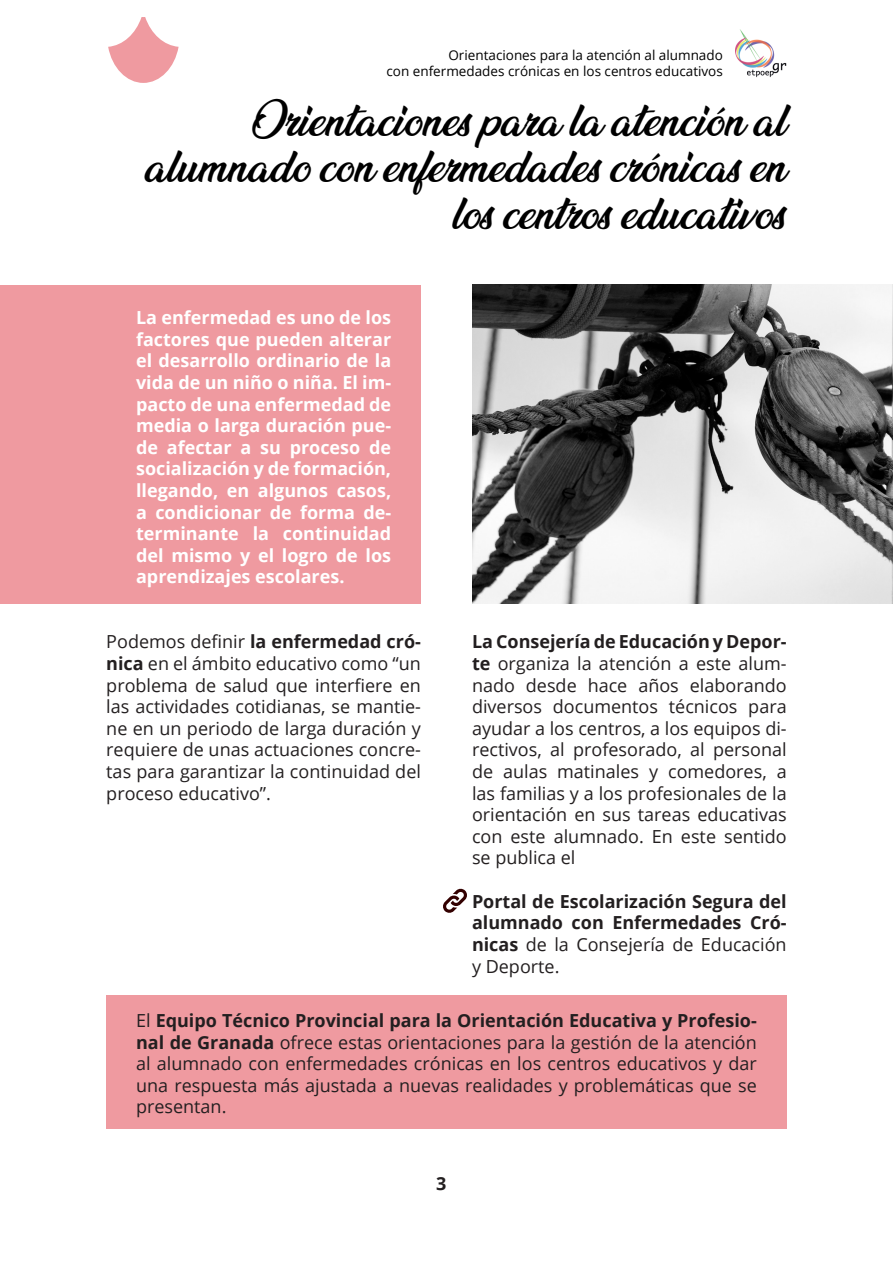
<style>
.page{position:relative;width:893px;height:1263px;background:#fff}
.page>*{position:absolute;margin:0;border:0;box-sizing:border-box;transform-origin:0 0}
.t1{font:900 39px/46.8px "Ananda";color:#000;text-align:right}
.t2{font:18px/21.6px "Open Sans";color:#231f20;text-align:justify}
.t3{font:700 18px/21.6px "Open Sans";color:#fff;text-align:justify}
.t4{font:700 18px/21.6px "Open Sans";color:#231f20;text-align:justify}
.t5{font:13.5px/16.2px "Open Sans";color:#000;text-align:right}
.s1{font-weight:700}
.s2{font-weight:400}
</style>
<div class="page">
<svg style="left:108px;top:17px;width:71px;height:66px"></svg>
<img style="left:735px;top:30px;width:52px;height:48px">
<div style="left:0;top:285px;width:421px;height:318px;background:#ef9aa0"></div>
<div style="left:106px;top:995px;width:681px;height:134px;background:#ef9aa0"></div>
<svg style="left:443px;top:888px;width:24px;height:25px"></svg>
<img style="left:472px;top:285px;width:421px;height:318px">
<p class="t5" style="left:386px;top:47px;width:338px">Orientaciones para la atención al alumnado<br>con enfermedades crónicas en los centros educativos</p>
<p class="t1" style="left:145px;top:99px;width:643px">Orientaciones para la atención al alumnado con enfermedades crónicas en los centros educativos</p>
<p class="t3" style="left:136px;top:306px;width:257px">La enfermedad es uno de los factores que pueden alterar el desarrollo ordinario de la vida de un niño o niña. El im&shy;pacto de una enfermedad de media o larga duración pue&shy;de afectar a su proceso de socialización y de formación, llegando, en algunos casos, a condicionar de forma de&shy;terminante la continuidad del mismo y el logro de los aprendizajes escolares.</p>
<p class="t2" style="left:106px;top:631px;width:316px">Podemos definir <span class="s1">la enfermedad cró&shy;nica</span> en el ámbito educativo como “un problema de salud que interfiere en las actividades cotidianas, se mantie&shy;ne en un periodo de larga duración y requiere de unas actuaciones concre&shy;tas para garantizar la continuidad del proceso educativo”.</p>
<p class="t2" style="left:472px;top:631px;width:316px"><span class="s1">La Consejería de Educación y Depor&shy;te</span> organiza la atención a este alum&shy;nado desde hace años elaborando diversos documentos técnicos para ayudar a los centros, a los equipos di&shy;rectivos, al profesorado, al personal de aulas matinales y comedores, a las familias y a los profesionales de la orientación en sus tareas educativas con este alumnado. En este sentido se publica el</p>
<p class="t4" style="left:472px;top:890px;width:316px">Portal de Escolarización Segura del alumnado con Enfermedades Cró&shy;nicas <span class="s2">de la Consejería de Educación y Deporte.</span></p>
<p class="t2" style="left:136px;top:1009px;width:622px">El <span class="s1">Equipo Técnico Provincial para la Orientación Educativa y Profesio&shy;nal de Granada</span> ofrece estas orientaciones para la gestión de la atención al alumnado con enfermedades crónicas en los centros educativos y dar una respuesta más ajustada a nuevas realidades y problemáticas que se presentan.</p>
<p class="t4" style="left:436px;top:1172px;width:12px">3</p>
</div>
